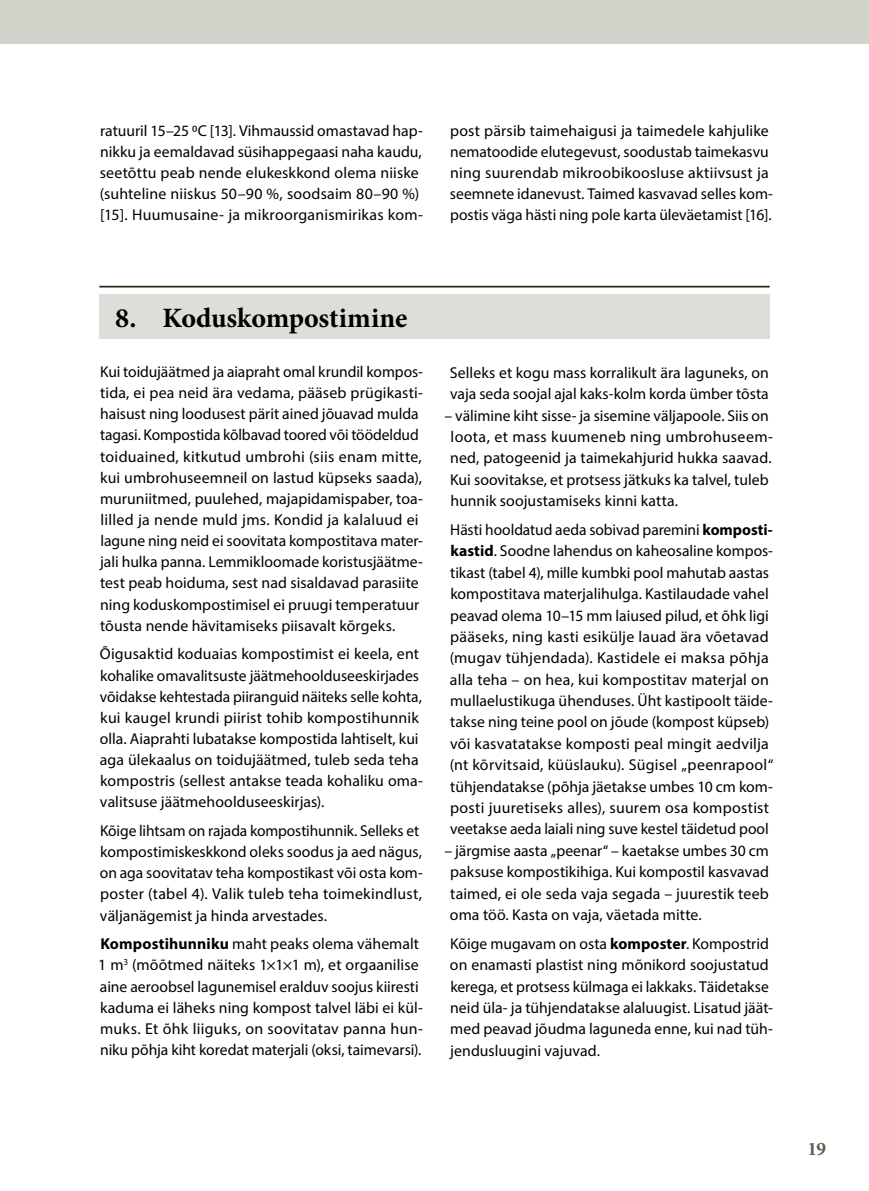
<style>
.page{position:relative;width:869px;height:1191px;background:#fff}
.page>*{position:absolute;margin:0;border:0;box-sizing:border-box;transform-origin:0 0}
.Heading_1{font:700 28px "Minion Pro";letter-spacing:-.005em;color:#000}
.t1{font:700 19.25px "Minion Pro";color:#55644d}
.tekst2{font:15.75px/21.2px "Myriad Pro";letter-spacing:.005em;color:#000}
.s1{font-weight:700}
</style>
<div class="page">
<div style="left:0;top:0;width:868px;height:44px;background:#cfd3ca"></div>
<div style="left:99px;top:294px;width:670px;height:45px;background:#dcdfd9"></div>
<hr style="left:99px;top:286px;width:670px;height:1px;background:#1e3218">
<p class="tekst2" style="left:100px;top:120px;width:324px">ratuuril 15–25 0C [13]. Vihmaussid omastavad hap&shy;nikku ja eemaldavad süsihappegaasi naha kaudu, seetõttu peab nende elukeskkond olema niiske (suhteline niiskus 50–90 %, soodsaim 80–90 %) [15]. Huumusaine- ja mikroorganismirikas kom-</p>
<p class="tekst2" style="left:449px;top:120px;width:324px">post pärsib taimehaigusi ja taimedele kahjulike nematoodide elutegevust, soodustab taimekasvu ning suurendab mikroobikoosluse aktiivsust ja seemnete idanevust. Taimed kasvavad selles kom&shy;postis väga hästi ning pole karta üleväetamist [16].</p>
<p class="Heading_1" style="left:115px;top:298px;width:294px">8. Koduskompostimine</p>
<p class="tekst2" style="left:100px;top:361px;width:324px">Kui toidujäätmed ja aiapraht omal krundil kompos&shy;tida, ei pea neid ära vedama, pääseb prügikasti&shy;haisust ning loodusest pärit ained jõuavad mulda tagasi. Kompostida kõlbavad toored või töödeldud toiduained, kitkutud umbrohi (siis enam mitte, kui umbrohuseemneil on lastud küpseks saada), muruniitmed, puulehed, majapidamispaber, toa&shy;lilled ja nende muld jms. Kondid ja kalaluud ei lagune ning neid ei soovitata kompostitava mater&shy;jali hulka panna. Lemmikloomade koristusjäätme&shy;test peab hoiduma, sest nad sisaldavad parasiite ning koduskompostimisel ei pruugi temperatuur tõusta nende hävitamiseks piisavalt kõrgeks.</p>
<p class="tekst2" style="left:100px;top:643px;width:324px">Õigusaktid koduaias kompostimist ei keela, ent kohalike omavalitsuste jäätmehoolduseeskirjades võidakse kehtestada piiranguid näiteks selle kohta, kui kaugel krundi piirist tohib kompostihunnik olla. Aiaprahti lubatakse kompostida lahtiselt, kui aga ülekaalus on toidujäätmed, tuleb seda teha kompostris (sellest antakse teada kohaliku oma&shy;valitsuse jäätmehoolduseeskirjas).</p>
<p class="tekst2" style="left:100px;top:820px;width:324px">Kõige lihtsam on rajada kompostihunnik. Selleks et kompostimiskeskkond oleks soodus ja aed nägus, on aga soovitatav teha kompostikast või osta kom&shy;poster (tabel 4). Valik tuleb teha toimekindlust, väljanägemist ja hinda arvestades.</p>
<p class="tekst2" style="left:98px;top:933px;width:326px"><span class="s1">Kompostihunniku</span> maht peaks olema vähemalt 1 m<sup>3</sup> (mõõtmed näiteks 1×1×1 m), et orgaanilise aine aeroobsel lagunemisel eralduv soojus kiiresti kaduma ei läheks ning kompost talvel läbi ei kül&shy;muks. Et õhk liiguks, on soovitatav panna hun&shy;niku põhja kiht koredat materjali (oksi, taimevarsi).</p>
<p class="tekst2" style="left:449px;top:361px;width:320px">Selleks et kogu mass korralikult ära laguneks, on vaja seda soojal ajal kaks-kolm korda ümber tõsta</p>
<p class="tekst2" style="left:450px;top:404px;width:324px;text-indent:-6px">– välimine kiht sisse- ja sisemine väljapoole. Siis on loota, et mass kuumeneb ning umbrohuseem&shy;ned, patogeenid ja taimekahjurid hukka saavad.<br>Kui soovitakse, et protsess jätkuks ka talvel, tuleb hunnik soojustamiseks kinni katta.</p>
<p class="tekst2" style="left:449px;top:519px;width:325px">Hästi hooldatud aeda sobivad paremini <span class="s1">komposti&shy;kastid</span>. Soodne lahendus on kaheosaline kompos&shy;tikast (tabel 4), mille kumbki pool mahutab aastas kompostitava materjalihulga. Kastilaudade vahel peavad olema 10–15 mm laiused pilud, et õhk ligi pääseks, ning kasti esikülje lauad ära võetavad (mugav tühjendada). Kastidele ei maksa põhja alla teha – on hea, kui kompostitav materjal on mullaelustikuga ühenduses. Üht kastipoolt täide&shy;takse ning teine pool on jõude (kompost küpseb) või kasvatatakse komposti peal mingit aedvilja (nt kõrvitsaid, küüslauku). Sügisel „peenrapool“ tühjendatakse (põhja jäetakse umbes 10 cm kom&shy;posti juuretiseks alles), suurem osa kompostist veetakse aeda laiali ning suve kestel täidetud pool</p>
<p class="tekst2" style="left:449px;top:839px;width:320px;text-align:justify;text-indent:-6px">– järgmise aasta „peenar“ – kaetakse umbes 30 cm paksuse kompostikihiga. Kui kompostil kasvavad taimed, ei ole seda vaja segada – juurestik teeb oma töö. Kasta on vaja, väetada mitte.</p>
<p class="tekst2" style="left:449px;top:932px;width:324px">Kõige mugavam on osta <span class="s1">komposter</span>. Kompostrid on enamasti plastist ning mõnikord soojustatud kerega, et protsess külmaga ei lakkaks. Täidetakse neid üla- ja tühjendatakse alaluugist. Lisatud jäät&shy;med peavad jõudma laguneda enne, kui nad tüh&shy;jendusluugini vajuvad.</p>
<p class="t1" style="left:807px;top:1135px;width:20px">19</p>
</div>
